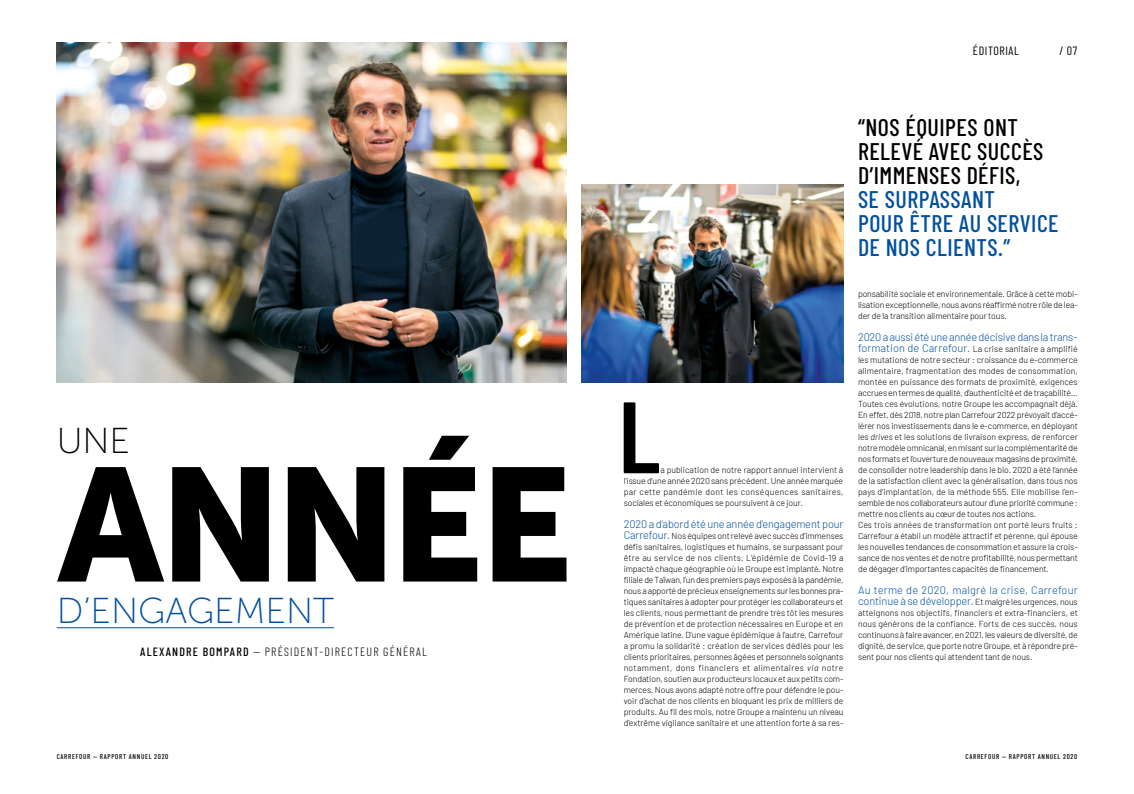
<style>
.page{position:relative;width:1134px;height:794px;background:#fff}
.page>*{position:absolute;margin:0;border:0;box-sizing:border-box;transform-origin:0 0}
.t1{font:160px "Museo Sans 900";letter-spacing:-.04em;color:#000}
.t2{font:36px "Museo Sans 100";color:#004f9f}
.t3{font:36px "Museo Sans 100";color:#000}
.t4{font:500 24px/24px "Barlow Condensed";letter-spacing:.02em;color:#000}
.t5{font:500 24px/24px "Barlow Condensed";letter-spacing:.02em;color:#004f9f}
.t6{font:300 12px "Barlow Condensed";letter-spacing:.1em;color:#000}
.t7{font:12px "Barlow Condensed";letter-spacing:.05em;color:#000}
.t8{font:300 11px "Barlow";letter-spacing:-.01em;color:#004f9f}
.t9{font:300 11px "Barlow";letter-spacing:.02em;color:#004f9f}
.t10{font:300 8.7px/11px "Barlow";letter-spacing:-.01em;color:#000;text-align:justify}
.t11{font:500 7px "Barlow Condensed";letter-spacing:.1em;color:#000}
.s1{font-weight:500}
.s2{font-size:11px;color:#004f9f}
.s3{font-style:italic}
</style>
<div class="page">
<img style="left:57px;top:43px;width:510px;height:340px">
<img style="left:581px;top:184px;width:262px;height:199px">
<hr style="left:57px;top:627px;width:277px;height:1px;background:#004f9f">
<svg style="left:624px;top:402px;width:35px;height:71px"></svg>
<h3 class="t7" style="left:973px;top:42px;width:47px">ÉDITORIAL</h3>
<h3 class="t7" style="left:1059px;top:42px;width:19px">/ 07</h3>
<h2 class="t3" style="left:57px;top:421px;width:75px">UNE</h2>
<h1 class="t1" style="left:58px;top:434px;width:517px">ANNÉE</h1>
<h2 class="t2" style="left:57px;top:591px;width:279px">D’ENGAGEMENT</h2>
<h3 class="t6" style="left:140px;top:643px;width:288px"><span class="s1">ALEXANDRE BOMPARD</span> — PRÉSIDENT-DIRECTEUR GÉNÉRAL</h3>
<p class="t10" style="left:624px;top:464px;width:221px;text-indent:37px">a publication de notre rapport annuel intervient à l’issue d’une année 2020 sans précédent. Une année marquée par cette pandémie dont les conséquences sanitaires, sociales et économiques se poursuivent à ce jour.</p>
<p class="t8" style="left:624px;top:516px;width:221px">2020 a d’abord été une année d’engagement pour</p>
<p class="t10" style="left:624px;top:530px;width:221px"><span class="s2">Carrefour.</span> Nos équipes ont relevé avec succès d’immenses défis sanitaires, logistiques et humains, se surpassant pour être au service de nos clients. L’épidémie de Covid-19 a impacté chaque géographie où le Groupe est implanté. Notre filiale de Taïwan, l’un des premiers pays exposés à la pandémie, nous a apporté de précieux enseignements sur les bonnes pra&shy;tiques sanitaires à adopter pour protéger les collaborateurs et les clients, nous permettant de prendre très tôt les mesures de prévention et de protection nécessaires en Europe et en Amérique latine. D’une vague épidémique à l’autre, Carrefour a promu la solidarité : création de services dédiés pour les clients prioritaires, personnes âgées et personnels soignants notamment, dons financiers et alimentaires <span class="s3">via</span> notre Fondation, soutien aux producteurs locaux et aux petits com&shy;merces. Nous avons adapté notre offre pour défendre le pou&shy;voir d’achat de nos clients en bloquant les prix de milliers de produits. Au fil des mois, notre Groupe a maintenu un niveau d’extrême vigilance sanitaire et une attention forte à sa res-</p>
<h3 class="t4" style="left:858px;top:114px;width:187px">“NOS ÉQUIPES ONT<br>RELEVÉ AVEC SUCCÈS<br>D’IMMENSES DÉFIS,</h3>
<h3 class="t5" style="left:858px;top:186px;width:202px">SE SURPASSANT<br>POUR ÊTRE AU SERVICE<br>DE NOS CLIENTS.”</h3>
<p class="t10" style="left:858px;top:288px;width:221px">ponsabilité sociale et environnementale. Grâce à cette mobi&shy;lisation exceptionnelle, nous avons réaffirmé notre rôle de lea&shy;der de la transition alimentaire pour tous.</p>
<p class="t8" style="left:858px;top:329px;width:221px">2020 a aussi été une année décisive dans la trans-</p>
<p class="t10" style="left:858px;top:343px;width:221px;text-align:left"><span class="s2">formation de Carrefour.</span> La crise sanitaire a amplifié les mutations de notre secteur : croissance du e-commerce alimentaire, fragmentation des modes de consommation, montée en puissance des formats de proximité, exigences accrues en termes de qualité, d’authenticité et de traçabilité… Toutes ces évolutions, notre Groupe les accompagnait déjà.<br>En effet, dès 2018, notre plan Carrefour 2022 prévoyait d’accé&shy;lérer nos investissements dans le e-commerce, en déployant les <span class="s3">drives</span> et les solutions de livraison express, de renforcer notre modèle omnicanal, en misant sur la complémentarité de nos formats et l’ouverture de nouveaux magasins de proximité, de consolider notre leadership dans le bio. 2020 a été l’année de la satisfaction client avec la généralisation, dans tous nos pays d’implantation, de la méthode 555. Elle mobilise l’en&shy;sembledenos collaborateurs autourd’uneprioritécommune : mettre nos clients au cœur de toutes nos actions.<br>Ces trois années de transformation ont porté leurs fruits :<br>Carrefour a établi un modèle attractif et pérenne, qui épouse les nouvelles tendances de consommation et assure la crois&shy;sance de nos ventes et de notre profitabilité, nous permettant de dégager d’importantes capacités de financement.</p>
<p class="t9" style="left:858px;top:582px;width:221px">Au terme de 2020, malgré la crise, Carrefour</p>
<p class="t10" style="left:858px;top:596px;width:221px"><span class="s2">continue à se développer.</span> Et malgré les urgences, nous atteignons nos objectifs, financiers et extra-financiers, et nous générons de la confiance. Forts de ces succès, nous continuons à faire avancer, en 2021, les valeurs de diversité, de dignité, de service, que porte notre Groupe, et à répondre pré&shy;sent pour nos clients qui attendent tant de nous.</p>
<p class="t11" style="left:57px;top:752px;width:113px">CARREFOUR — RAPPORT ANNUEL 2020</p>
<p class="t11" style="left:965px;top:752px;width:113px">CARREFOUR — RAPPORT ANNUEL 2020</p>
</div>
